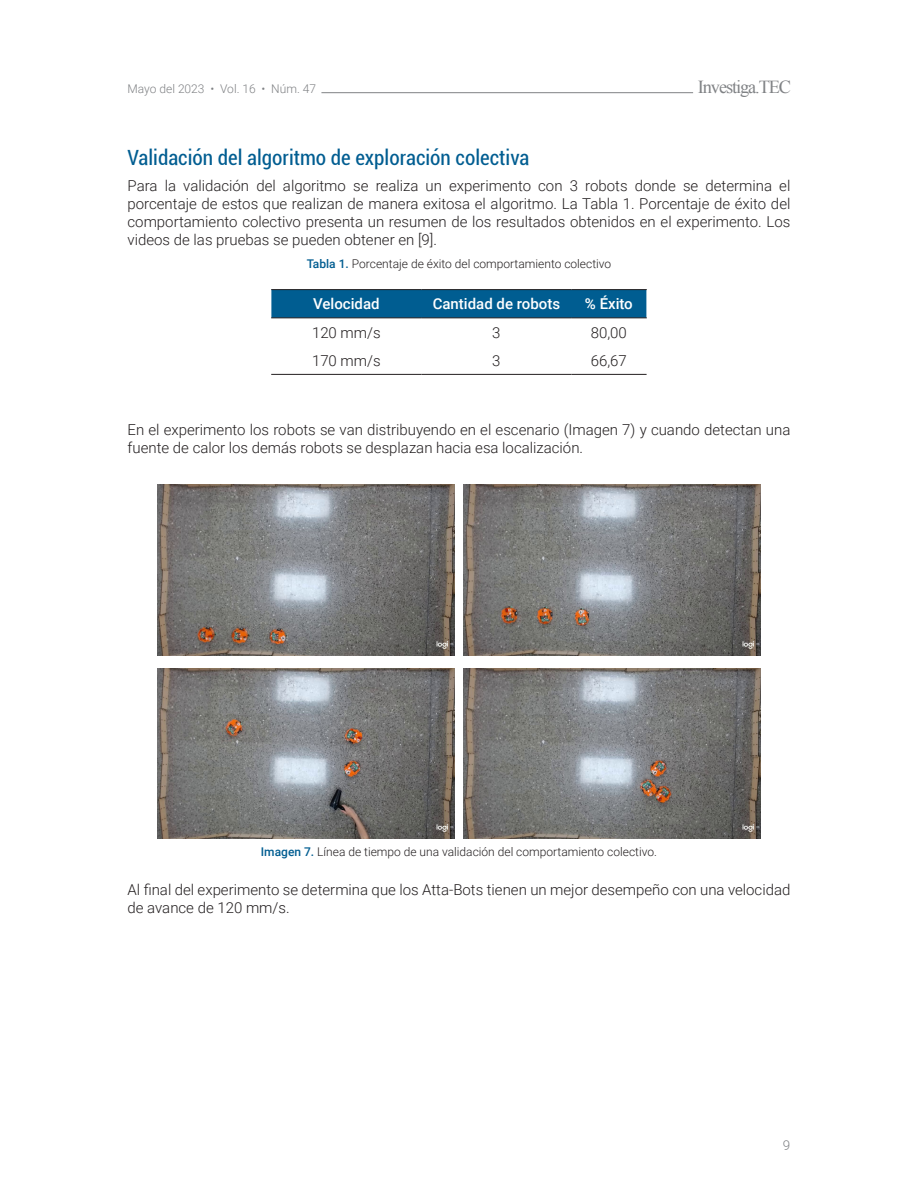
<style>
.page{position:relative;width:918px;height:1188px;background:#fff}
.page>*{position:absolute;margin:0;border:0;box-sizing:border-box;transform-origin:0 0}
.t1{font:condensed 21px "Roboto";color:#005d91}
.t2{font:18.3px "Times New Roman";letter-spacing:-.06em;color:#808285}
.t3{font:300 15px/18px "Roboto";color:#231f20}
.t4{font:500 15px "Roboto";color:#fff}
.t5{font:300 13.5px "Roboto";color:#808285}
.t6{font:300 12px "Roboto";color:#231f20}
.t7{font:300 12px "Roboto";color:#808285}
.s1{font-weight:500;color:#005d91}
</style>
<div class="page">
<hr style="left:321px;top:92px;width:372px;height:1px;background:#808285">
<div style="left:271px;top:290px;width:375px;height:27px;background:#005d91"></div>
<hr style="left:271px;top:374px;width:150px;height:1px;background:#231f20">
<hr style="left:421px;top:374px;width:150px;height:1px;background:#231f20">
<hr style="left:571px;top:374px;width:76px;height:1px;background:#231f20">
<hr style="left:271px;top:289px;width:150px;height:1px;background:#231f20">
<hr style="left:421px;top:289px;width:150px;height:1px;background:#231f20">
<hr style="left:571px;top:289px;width:76px;height:1px;background:#231f20">
<hr style="left:271px;top:317px;width:150px;height:1px;background:#231f20">
<hr style="left:421px;top:317px;width:150px;height:1px;background:#231f20">
<hr style="left:571px;top:317px;width:76px;height:1px;background:#231f20">
<img style="left:157px;top:485px;width:298px;height:170px">
<img style="left:463px;top:485px;width:298px;height:170px">
<img style="left:157px;top:669px;width:298px;height:170px">
<img style="left:463px;top:669px;width:298px;height:170px">
<p class="t7" style="left:128px;top:80px;width:190px">Mayo del 2023 • Vol. 16 • Núm. 47</p>
<p class="t2" style="left:698px;top:75px;width:95px">Investiga.TEC</p>
<h1 class="t1" style="left:128px;top:143px;width:403px">Validación del algoritmo de exploración colectiva</h1>
<p class="t3" style="left:128px;top:176px;width:664px;text-align:justify">Para la validación del algoritmo se realiza un experimento con 3 robots donde se determina el porcentaje de estos que realizan de manera exitosa el algoritmo. La Tabla 1. Porcentaje de éxito del comportamiento colectivo presenta un resumen de los resultados obtenidos en el experimento. Los videos de las pruebas se pueden obtener en [9].</p>
<p class="t6" style="left:307px;top:255px;width:306px"><span class="s1">Tabla 1.</span> Porcentaje de éxito del comportamiento colectivo</p>
<p class="t4" style="left:313px;top:294px;width:68px">Velocidad</p>
<p class="t4" style="left:433px;top:294px;width:129px">Cantidad de robots</p>
<p class="t4" style="left:585px;top:294px;width:49px">% Éxito</p>
<p class="t3" style="left:312px;top:323px;width:70px">120 mm/s</p>
<p class="t3" style="left:492px;top:323px;width:10px">3</p>
<p class="t3" style="left:591px;top:323px;width:38px">80,00</p>
<p class="t3" style="left:312px;top:351px;width:70px">170 mm/s</p>
<p class="t3" style="left:492px;top:351px;width:10px">3</p>
<p class="t3" style="left:591px;top:351px;width:38px">66,67</p>
<p class="t3" style="left:128px;top:420px;width:664px">En el experimento los robots se van distribuyendo en el escenario (Imagen 7) y cuando detectan una fuente de calor los demás robots se desplazan hacia esa localización.</p>
<p class="t6" style="left:261px;top:843px;width:398px"><span class="s1">Imagen 7.</span> Línea de tiempo de una validación del comportamiento colectivo.</p>
<p class="t3" style="left:128px;top:880px;width:664px">Al final del experimento se determina que los Atta-Bots tienen un mejor desempeño con una velocidad de avance de 120 mm/s.</p>
<p class="t5" style="left:783px;top:1135px;width:9px">9</p>
</div>
